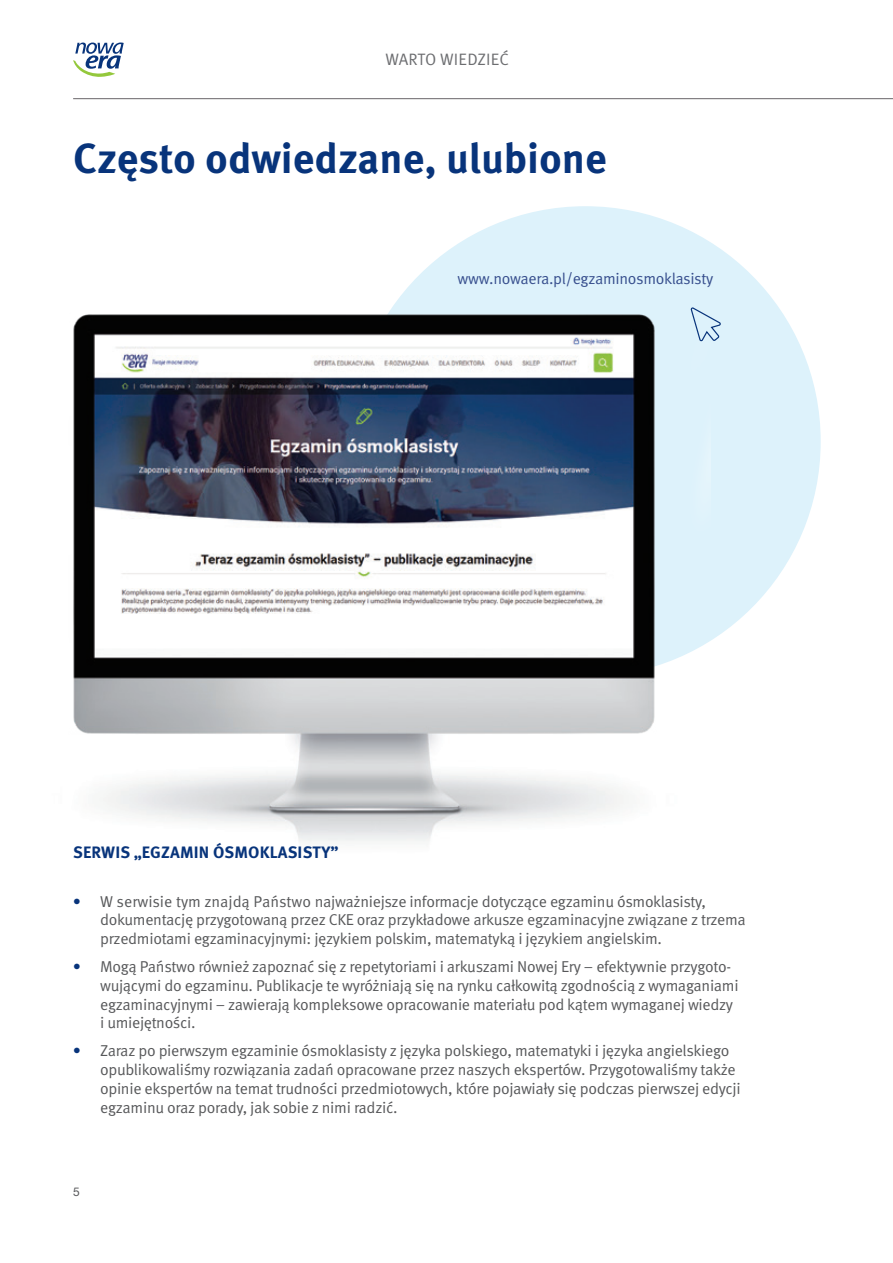
<style>
.page{position:relative;width:893px;height:1263px;background:#fff}
.page>*{position:absolute;margin:0;border:0;box-sizing:border-box;transform-origin:0 0}
.t1{font:700 42px "Meta Pro";color:#08347b}
.t2{font:700 16.5px "Meta Pro";letter-spacing:.01em;color:#08347b}
.t3{font:16.5px "Meta Pro Norm";letter-spacing:.01em;color:#6c6d70}
.t4{font:15.75px/18.9px "Meta Pro Norm";letter-spacing:-.02em;color:#57585a}
.t5{font:15.75px "Meta Pro Norm";letter-spacing:-.025em;color:#364e8d}
.t6{font:12px "Helvetica Neue LT Pro";color:#57585a}
.s1{font-family:"Meta Pro";font-weight:700;color:#08347b}
</style>
<div class="page">
<hr style="left:73px;top:98px;width:820px;height:1px;background:#696569">
<svg style="left:73px;top:43px;width:51px;height:34px"></svg>
<div style="left:350px;top:206px;width:471px;height:471px;background:#ddf2fb;border-radius:50%"></div>
<img style="left:73px;top:286px;width:637px;height:556px">
<svg style="left:690px;top:307px;width:31px;height:35px"></svg>
<p class="t3" style="left:385px;top:47px;width:125px">WARTO WIEDZIEĆ</p>
<h1 class="t1" style="left:73px;top:126px;width:535px">Często odwiedzane, ulubione</h1>
<p class="t5" style="left:458px;top:267px;width:257px">www.nowaera.pl/egzaminosmoklasisty</p>
<p class="t2" style="left:73px;top:839px;width:267px">SERWIS „EGZAMIN ÓSMOKLASISTY”</p>
<p class="t4" style="left:100px;top:890px;width:647px;text-indent:-27px"><span class="s1">•</span> W serwisie tym znajdą Państwo najważniejsze informacje dotyczące egzaminu ósmoklasisty, dokumentację przygotowaną przez CKE oraz przykładowe arkusze egzaminacyjne związane z trzema przedmiotami egzaminacyjnymi: językiem polskim, matematyką i językiem angielskim.</p>
<p class="t4" style="left:100px;top:956px;width:640px;text-indent:-27px"><span class="s1">•</span> Mogą Państwo również zapoznać się z repetytoriami i arkuszami Nowej Ery – efektywnie przygoto&shy;wującymi do egzaminu. Publikacje te wyróżniają się na rynku całkowitą zgodnością z wymaganiami egzaminacyjnymi – zawierają kompleksowe opracowanie materiału pod kątem wymaganej wiedzy i umiejętności.</p>
<p class="t4" style="left:100px;top:1040px;width:642px;text-indent:-27px"><span class="s1">•</span> Zaraz po pierwszym egzaminie ósmoklasisty z języka polskiego, matematyki i języka angielskiego opublikowaliśmy rozwiązania zadań opracowane przez naszych ekspertów. Przygotowaliśmy także opinie ekspertów na temat trudności przedmiotowych, które pojawiały się podczas pierwszej edycji egzaminu oraz porady, jak sobie z nimi radzić.</p>
<p class="t6" style="left:73px;top:1185px;width:8px">5</p>
</div>
